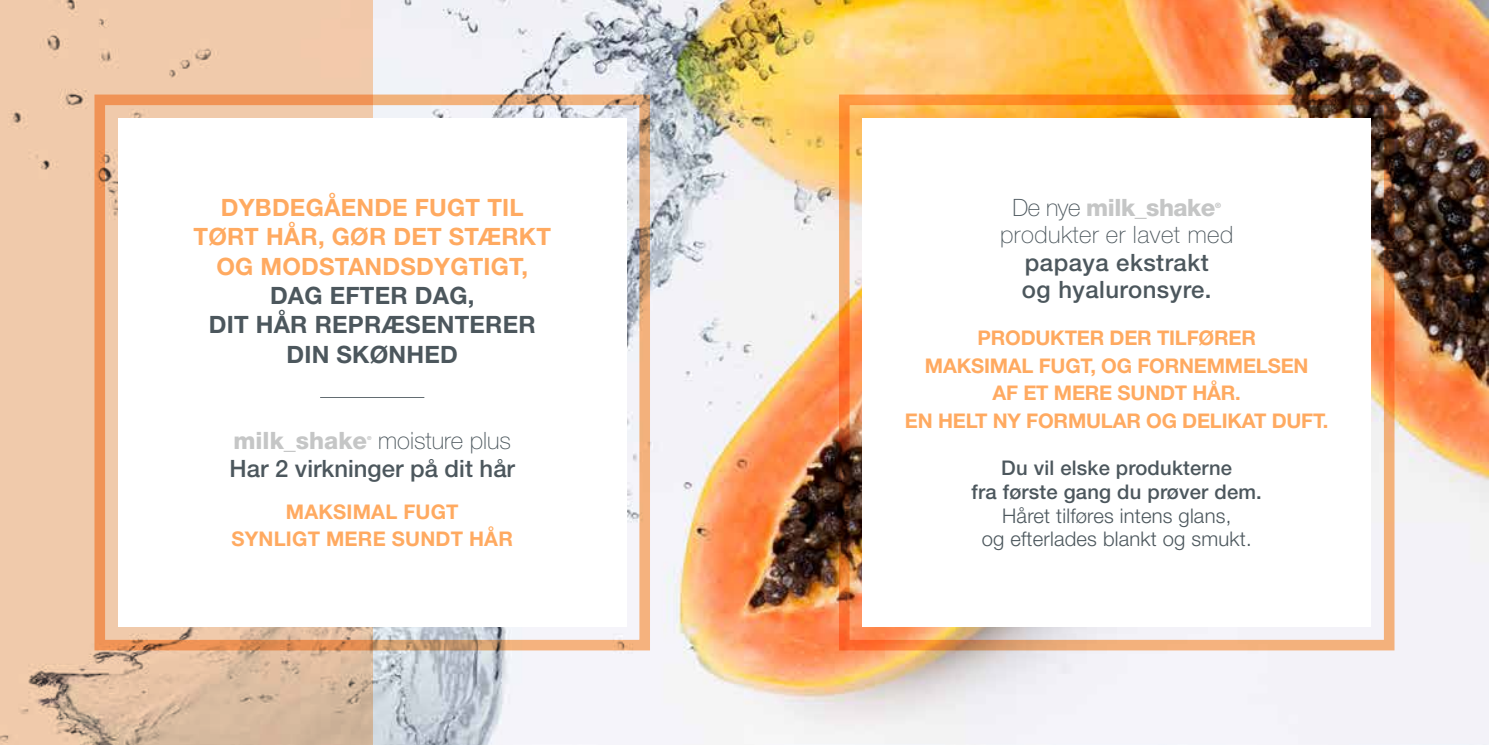
<style>
.page{position:relative;width:1489px;height:745px;background:#fff}
.page>*{position:absolute;margin:0;border:0;box-sizing:border-box;transform-origin:0 0}
.t1{font:700 23.8px/29.4px "Helvetica Neue LT Std";letter-spacing:.01em;color:#ffaa61;text-align:center}
.t2{font:700 23.8px/29.4px "Helvetica Neue LT Std";letter-spacing:.01em;color:#4c575d;text-align:center}
.t3{font:500 23.8px/27.5px "Helvetica Neue LT Std";letter-spacing:.02em;color:#4c575d}
.t4{font:800 23.8px "Helvetica Neue LT Std";letter-spacing:-.01em;color:#c5c6c6}
.t5{font:500 23.8px "Helvetica Neue LT Std";color:#4c575d}
.t6{font:100 23.8px "Helvetica Neue LT Std";letter-spacing:.02em;color:#4c575d}
.t7{font:100 23.8px "Helvetica Neue LT Std";color:#4c575d}
.t8{font:700 20.3px/27.7px "Helvetica Neue LT Std";letter-spacing:-.01em;color:#ffaa61;text-align:center}
.t9{font:300 20.3px/24px "Helvetica Neue LT Std";letter-spacing:.01em;color:#4c575d;text-align:center}
.t10{font:500 20.3px/24px "Helvetica Neue LT Std";letter-spacing:.01em;color:#4c575d;text-align:center}
.t11{font:700 20.3px/27.7px "Helvetica Neue LT Std";letter-spacing:.01em;color:#ffaa61;text-align:center}
.t12{font:800 7.35px "Helvetica Neue LT Std";color:#c5c6c6}
.t13{font:800 5.6px "Helvetica Neue LT Std";color:#c5c6c6}
.s1{font-weight:100;color:#4c575d}
</style>
<div class="page">
<img style="left:372px;top:0;width:1116px;height:744px">
<svg style="left:0;top:0;width:372px;height:744px;background:#e9c5a7"></svg>
<div style="left:94px;top:94px;width:556px;height:556px;border:11px solid #ffaa61"></div>
<div style="left:118px;top:118px;width:508px;height:508px;background:#fff"></div>
<hr style="left:320px;top:397px;width:104px;height:1px;background:#4c575d">
<div style="left:839px;top:94px;width:555px;height:556px;border:11px solid #ffaa61"></div>
<div style="left:862px;top:118px;width:508px;height:508px;background:#fff"></div>
<p class="t1" style="left:193px;top:192px;width:359px">DYBDEGÅENDE FUGT TIL<br>TØRT HÅR, GØR DET STÆRKT<br>OG MODSTANDSDYGTIGT,</p>
<p class="t2" style="left:209px;top:280px;width:328px">DAG EFTER DAG,<br>DIT HÅR REPRÆSENTERER<br>DIN SKØNHED</p>
<p class="t4" style="left:233px;top:426px;width:135px">milk_shake</p>
<p class="t13" style="left:367px;top:435px;width:6px">®</p>
<p class="t7" style="left:378px;top:426px;width:134px">moisture plus</p>
<p class="t5" style="left:229px;top:453px;width:287px">Har 2 virkninger på dit hår</p>
<p class="t11" style="left:231px;top:497px;width:283px">MAKSIMAL FUGT<br>SYNLIGT MERE SUNDT HÅR</p>
<p class="t4" style="left:1012px;top:193px;width:204px"><span class="s1">De nye</span> milk_shake</p>
<p class="t12" style="left:1214px;top:201px;width:7px">®</p>
<p class="t6" style="left:1000px;top:221px;width:235px">produkter er lavet med</p>
<p class="t3" style="left:1021px;top:248px;width:191px">papaya ekstrakt og hyaluronsyre.</p>
<p class="t8" style="left:904px;top:323px;width:425px">PRODUKTER DER TILFØRER<br>MAKSIMAL FUGT, OG FORNEMMELSEN<br>AF ET MERE SUNDT HÅR.<br>EN HELT NY FORMULAR OG DELIKAT DUFT.</p>
<p class="t10" style="left:971px;top:455px;width:292px">Du vil elske produkterne<br>fra første gang du prøver dem.</p>
<p class="t9" style="left:981px;top:502px;width:271px">Håret tilføres intens glans,<br>og efterlades blankt og smukt.</p>
</div>
